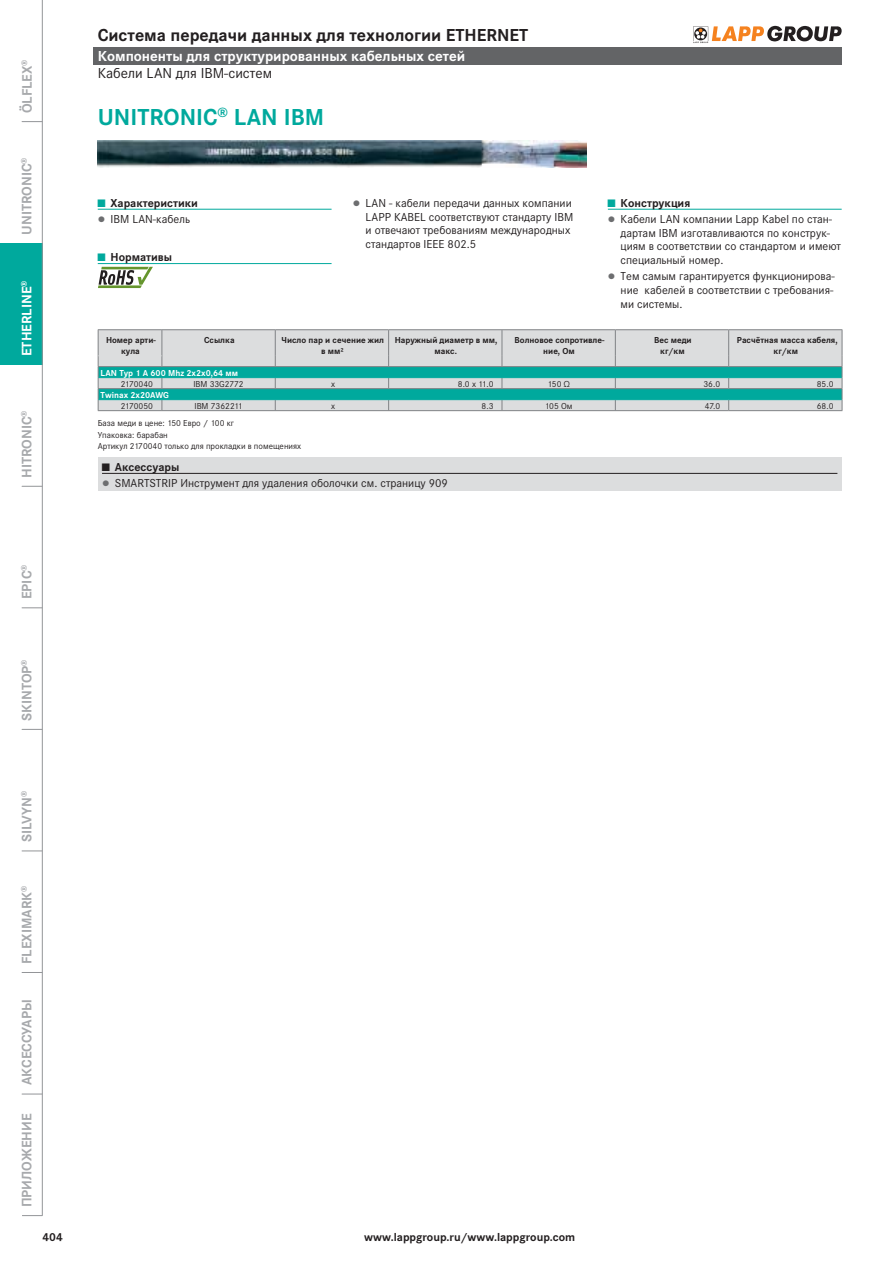
<style>
.page{position:relative;width:893px;height:1263px;background:#fff}
.page>*{position:absolute;margin:0;border:0;box-sizing:border-box;transform-origin:0 0}
.t1{font:700 24px "Corporate STOT";color:#00a99d}
.t2{font:700 18px "Corporate STOT";color:#231f20}
.t3{font:700 15px "Corporate STOT";color:#fff}
.t4{font:15px "Corporate STOT";color:#231f20}
.t5{font:700 14.25px "Corporate STOT";color:#a7a9ac}
.t6{font:700 14.25px "Corporate STOT";color:#fff}
.t7{font:12px/13.8px "Corporate STOT";color:#231f20}
.t8{font:700 12px/16px "Corporate STOT";color:#231f20}
.t9{font:9px/11.2px "Corporate STOT";color:#231f20}
.t10{font:700 9px/10.8px "Corporate STOT";color:#231f20;text-align:center}
.t11{font:700 9px "Corporate STOT";color:#fff}
.s1{font-size:11.25px;color:#00a99d}
.s2{font-weight:400;font-size:11.25px;color:#6d6e70}
.s3{font-weight:400}
.s4{font-size:11.25px;color:#6d6e70}
.s5{font-weight:700;font-size:11.25px;color:#00a99d}
.s6{font-weight:700}
.s7{font-weight:700;font-size:11.25px}
</style>
<div class="page">
<div style="left:0;top:243px;width:42px;height:122px;background:#00a99d"></div>
<hr style="left:42px;top:0;width:1px;height:1216px;background:#939598">
<svg style="left:22px;top:121px;width:20px;height:1px"></svg>
<svg style="left:22px;top:486px;width:20px;height:1px"></svg>
<svg style="left:22px;top:608px;width:20px;height:1px"></svg>
<svg style="left:22px;top:729px;width:20px;height:1px"></svg>
<svg style="left:22px;top:851px;width:20px;height:1px"></svg>
<svg style="left:22px;top:972px;width:20px;height:1px"></svg>
<svg style="left:22px;top:1094px;width:20px;height:1px"></svg>
<svg style="left:22px;top:1215px;width:20px;height:1px"></svg>
<svg style="left:693px;top:26px;width:148px;height:17px"></svg>
<div style="left:94px;top:47px;width:748px;height:17px;background:#636466"></div>
<img style="left:98px;top:141px;width:489px;height:27px">
<hr style="left:98px;top:209px;width:234px;height:1px;background:#00a99d">
<hr style="left:98px;top:263px;width:234px;height:1px;background:#00a99d">
<svg style="left:98px;top:267px;width:55px;height:21px"></svg>
<hr style="left:608px;top:209px;width:234px;height:1px;background:#00a99d">
<hr style="left:98px;top:329px;width:64px;height:1px;background:#808285">
<hr style="left:162px;top:329px;width:113px;height:1px;background:#808285">
<hr style="left:275px;top:329px;width:114px;height:1px;background:#808285">
<hr style="left:389px;top:329px;width:113px;height:1px;background:#808285">
<hr style="left:502px;top:329px;width:113px;height:1px;background:#808285">
<hr style="left:615px;top:329px;width:114px;height:1px;background:#808285">
<hr style="left:729px;top:329px;width:113px;height:1px;background:#808285">
<svg style="left:98px;top:330px;width:745px;height:80px;background:#9fccc9"></svg>
<hr style="left:98px;top:410px;width:64px;height:1px;background:#808285">
<hr style="left:162px;top:410px;width:340px;height:1px;background:#808285">
<hr style="left:502px;top:410px;width:227px;height:1px;background:#808285">
<hr style="left:729px;top:410px;width:113px;height:1px;background:#808285">
<hr style="left:99px;top:355px;width:63px;height:1px;background:#dcddde">
<hr style="left:99px;top:377px;width:63px;height:1px;background:#00a99d">
<hr style="left:162px;top:377px;width:340px;height:1px;background:#00a99d">
<hr style="left:502px;top:377px;width:227px;height:1px;background:#00a99d">
<hr style="left:729px;top:377px;width:113px;height:1px;background:#00a99d">
<hr style="left:99px;top:399px;width:63px;height:1px;background:#00a99d">
<hr style="left:162px;top:399px;width:340px;height:1px;background:#00a99d">
<hr style="left:502px;top:399px;width:227px;height:1px;background:#00a99d">
<hr style="left:729px;top:399px;width:113px;height:1px;background:#00a99d">
<div style="left:98px;top:458px;width:744px;height:33px;background:#dcddde"></div>
<hr style="left:102px;top:473px;width:735px;height:1px;background:#231f20">
<p class="t5" style="left:21px;top:113px;width:55px;rotate:-90deg">ÖLFLEX<sup>®</sup></p>
<p class="t5" style="left:21px;top:235px;width:79px;rotate:-90deg">UNITRONIC<sup>®</sup></p>
<p class="t6" style="left:21px;top:356px;width:77px;rotate:-90deg">ETHERLINE<sup>®</sup></p>
<p class="t5" style="left:21px;top:478px;width:69px;rotate:-90deg">HITRONIC<sup>®</sup></p>
<p class="t5" style="left:21px;top:599px;width:36px;rotate:-90deg">EPIC<sup>®</sup></p>
<p class="t5" style="left:21px;top:721px;width:63px;rotate:-90deg">SKINTOP<sup>®</sup></p>
<p class="t5" style="left:21px;top:842px;width:53px;rotate:-90deg">SILVYN<sup>®</sup></p>
<p class="t5" style="left:21px;top:964px;width:80px;rotate:-90deg">FLEXIMARK<sup>®</sup></p>
<p class="t5" style="left:21px;top:1085px;width:87px;rotate:-90deg">АКСЕССУАРЫ</p>
<p class="t5" style="left:21px;top:1207px;width:95px;rotate:-90deg">ПРИЛОЖЕНИЕ</p>
<p class="t8" style="left:43px;top:1230px;width:22px">404</p>
<h2 class="t2" style="left:98px;top:28px;width:432px">Система передачи данных для технологии ETHERNET</h2>
<p class="t3" style="left:98px;top:50px;width:369px">Компоненты для структурированных кабельных сетей</p>
<p class="t4" style="left:98px;top:67px;width:176px">Кабели LAN для IBM-систем</p>
<h1 class="t1" style="left:98px;top:107px;width:228px">UNITRONIC<sup>®</sup> LAN IBM</h1>
<p class="t8" style="left:98px;top:196px;width:102px"><span class="s1">■</span> Характеристики <span class="s2">▯</span> <span class="s3">IBM LAN-кабель</span></p>
<p class="t8" style="left:98px;top:250px;width:76px"><span class="s1">■</span> Нормативы</p>
<p class="t7" style="left:366px;top:196px;width:209px;text-indent:-13px"><span class="s4">▯</span> LAN - кабели передачи данных компании LAPP KABEL соответствуют стандарту IBM и отвечают требованиям международных стандартов IEEE 802.5</p>
<p class="t7" style="left:608px;top:195px;width:226px;line-height:16px"><span class="s5">■</span> <span class="s6">Конструкция<br></span><span class="s4">▯</span> Кабели LAN компании Lapp Kabel по стан-</p>
<p class="t7" style="left:621px;top:226px;width:222px">дартам IBM изготавливаются по конструк&shy;циям в соответствии со стандартом и имеют специальный номер.</p>
<p class="t7" style="left:621px;top:270px;width:216px;text-align:justify;text-indent:-13px"><span class="s4">▯</span> Тем самым гарантируется функционирова&shy;ние кабелей в соответствии с требования&shy;ми системы.</p>
<p class="t10" style="left:106px;top:335px;width:51px">Номер арти&shy;кула</p>
<p class="t10" style="left:204px;top:335px;width:32px">Ссылка</p>
<p class="t10" style="left:281px;top:335px;width:104px">Число пар и сечение жил в мм²</p>
<p class="t10" style="left:395px;top:335px;width:104px">Наружный диаметр в мм, макс.</p>
<p class="t10" style="left:514px;top:335px;width:91px">Волновое сопротивле&shy;ние, Ом</p>
<p class="t10" style="left:654px;top:335px;width:39px">Вес меди кг/км</p>
<p class="t10" style="left:737px;top:335px;width:102px">Расчётная масса кабеля, кг/км</p>
<p class="t11" style="left:101px;top:369px;width:139px">LAN Typ 1 A 600 Mhz 2x2x0,64 мм</p>
<p class="t9" style="left:121px;top:378px;width:34px">2170040</p>
<p class="t9" style="left:193px;top:378px;width:52px">IBM 33G2772</p>
<p class="t9" style="left:331px;top:378px;width:5px">x</p>
<p class="t9" style="left:458px;top:378px;width:37px">8.0 x 11.0</p>
<p class="t9" style="left:547px;top:378px;width:24px">150 Ω</p>
<p class="t9" style="left:703px;top:378px;width:18px">36.0</p>
<p class="t9" style="left:817px;top:378px;width:18px">85.0</p>
<p class="t11" style="left:101px;top:391px;width:70px">Twinax 2x20AWG</p>
<p class="t9" style="left:121px;top:400px;width:34px">2170050</p>
<p class="t9" style="left:194px;top:400px;width:50px">IBM 7362211</p>
<p class="t9" style="left:331px;top:400px;width:5px">x</p>
<p class="t9" style="left:481px;top:400px;width:13px">8.3</p>
<p class="t9" style="left:545px;top:400px;width:29px">105 Ом</p>
<p class="t9" style="left:705px;top:400px;width:17px">47.0</p>
<p class="t9" style="left:817px;top:400px;width:18px">68.0</p>
<p class="t9" style="left:98px;top:418px;width:205px">База меди в цене: 150 Евро / 100 кг<br>Упаковка: барабан<br>Артикул 2170040 только для прокладки в помещениях</p>
<p class="t7" style="left:102px;top:460px;width:347px;line-height:16px"><span class="s7">■</span> <span class="s6">Аксессуары<br></span><span class="s4">▯</span> SMARTSTRIP Инструмент для удаления оболочки см. страницу 909</p>
<p class="t8" style="left:364px;top:1230px;width:213px">www.lappgroup.ru/www.lappgroup.com</p>
</div>
